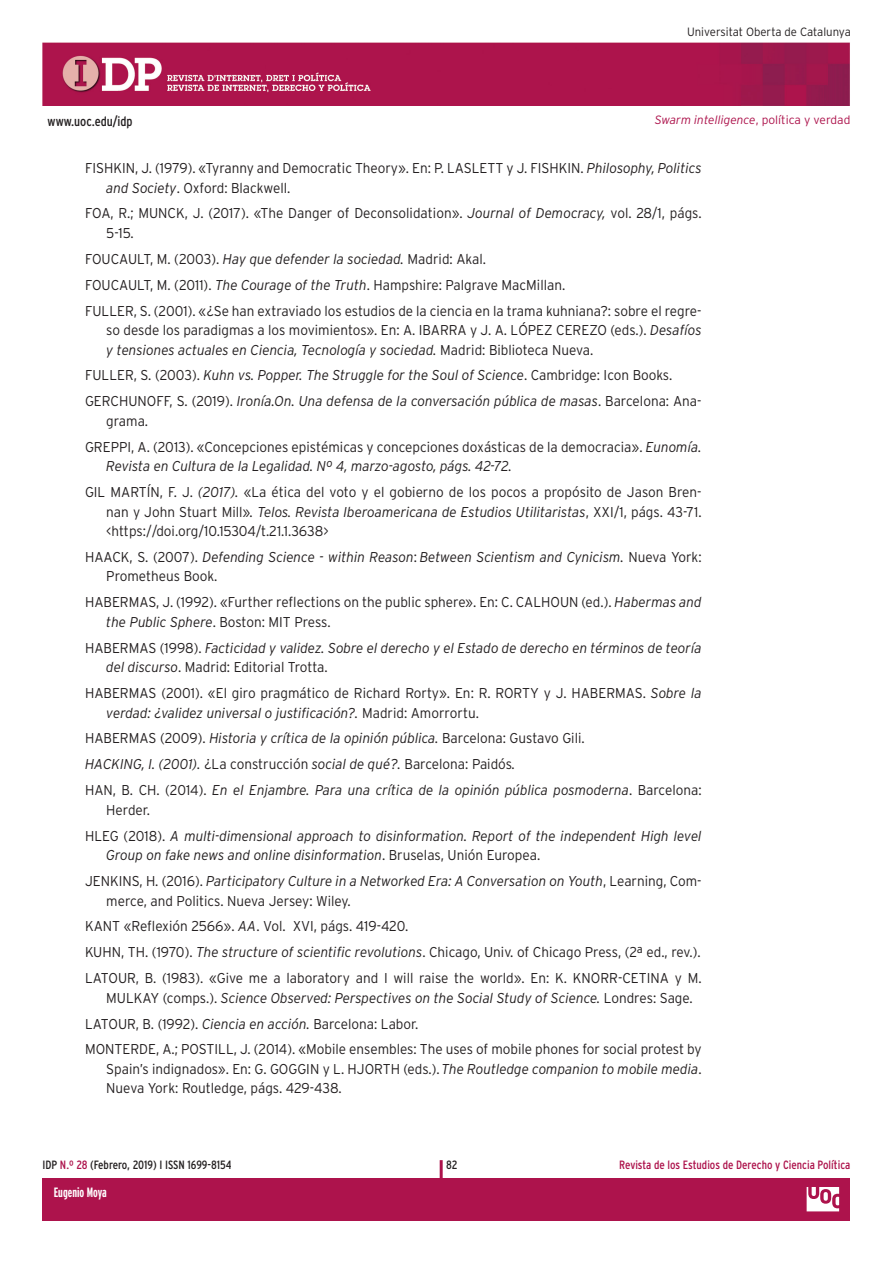
<style>
.page{position:relative;width:893px;height:1263px;background:#fff}
.page>*{position:absolute;margin:0;border:0;box-sizing:border-box;transform-origin:0 0}
.BIBLIOGRAFIA{font:300 14.25px/19.5px "Interstate";color:#231f20;scale:.95 1}
.BIBLIOGRAFIA-2{font:italic 300 14.25px/19.5px "Interstate";color:#231f20;scale:.95 1}
.t1{font:condensed 13.5px "Interstate";color:#231f20}
.t2{font:700 extra-condensed 13.5px "Interstate";color:#fff}
.t3{font:condensed 12px "Interstate";color:#ad134c}
.t4{font:condensed 12px "Interstate";color:#231f20}
.t5{font:italic 300 12px "Interstate";color:#ad134c}
.t6{font:300 12px "Interstate";color:#231f20;scale:.95 1}
.s1{font-style:normal}
.s2{font-style:italic}
.s3{color:#ad134c}
</style>
<div class="page">
<img style="left:43px;top:43px;width:807px;height:63px">
<div style="left:43px;top:1178px;width:807px;height:42px;background:#ad134c"></div>
<hr style="left:440px;top:1160px;width:3px;height:44px;background:#ad134c">
<svg style="left:806px;top:1187px;width:34px;height:25px"></svg>
<p class="t6" style="left:687px;top:25px;width:174px">Universitat Oberta de Catalunya</p>
<p class="t1" style="left:48px;top:113px;width:87px">www.uoc.edu/idp</p>
<p class="t5" style="left:655px;top:113px;width:197px">Swarm intelligence<span class="s1">, política y verdad</span></p>
<p class="BIBLIOGRAFIA" style="left:106px;top:158px;width:628px;text-indent:-21px">FISHKIN, J. (1979). «Tyranny and Democratic Theory». En: P. LASLETT y J. FISHKIN. <span class="s2">Philosophy, Politics and Society</span>. Oxford: Blackwell.</p>
<p class="BIBLIOGRAFIA" style="left:106px;top:203px;width:628px;text-indent:-21px">FOA, R.; MUNCK, J. (2017). «The Danger of Deconsolidation». <span class="s2">Journal of Democracy,</span> vol. 28/1, págs.<br>5-15.</p>
<p class="BIBLIOGRAFIA" style="left:85px;top:249px;width:424px">FOUCAULT, M. (2003). <span class="s2">Hay que defender la sociedad.</span> Madrid: Akal.</p>
<p class="BIBLIOGRAFIA" style="left:85px;top:275px;width:507px">FOUCAULT, M. (2011). <span class="s2">The Courage of the Truth</span>. Hampshire: Palgrave MacMillan.</p>
<p class="BIBLIOGRAFIA" style="left:106px;top:301px;width:628px;text-align:justify;text-indent:-21px">FULLER, S. (2001). «¿Se han extraviado los estudios de la ciencia en la trama kuhniana?: sobre el regre&shy;so desde los paradigmas a los movimientos». En: A. IBARRA y J. A. LÓPEZ CEREZO (eds.). <span class="s2">Desafíos y tensiones actuales en Ciencia, Tecnología y sociedad.</span> Madrid: Biblioteca Nueva.</p>
<p class="BIBLIOGRAFIA-2" style="left:85px;top:365px;width:620px"><span class="s1">FULLER, S. (2003).</span> Kuhn vs. Popper. The Struggle for the Soul of Science<span class="s1">. Cambridge: Icon Books.</span></p>
<p class="BIBLIOGRAFIA-2" style="left:106px;top:391px;width:628px;text-indent:-21px"><span class="s1">GERCHUNOFF, S. (2019).</span> Ironía.On. Una defensa de la conversación pública de masas<span class="s1">. Barcelona: Ana&shy;grama.</span></p>
<p class="BIBLIOGRAFIA" style="left:106px;top:437px;width:628px;text-indent:-21px">GREPPI, A. (2013). «Concepciones epistémicas y concepciones doxásticas de la democracia». <span class="s2">Eunomía.<br>Revista en Cultura de la Legalidad. Nº 4, marzo-agosto, págs. 42-72.</span></p>
<p class="BIBLIOGRAFIA" style="left:106px;top:482px;width:628px;text-align:justify;text-indent:-21px">GIL MARTÍN, F. J. <span class="s2">(2017).</span> «La ética del voto y el gobierno de los pocos a propósito de Jason Bren&shy;nan y John Stuart Mill»<span class="s2">. Telos. Revista Iberoamericana de Estudios Utilitaristas</span>, XXI/1, págs. 43-71. &lt;https://doi.org/10.15304/t.21.1.3638&gt;</p>
<p class="BIBLIOGRAFIA-2" style="left:106px;top:547px;width:628px;text-indent:-21px"><span class="s1">HAACK, S. (2007).</span> Defending Science - within Reason<span class="s1">:</span> Between Scientism and Cynicism. <span class="s1">Nueva York:<br>Prometheus Book.</span></p>
<p class="BIBLIOGRAFIA" style="left:106px;top:592px;width:628px;text-indent:-21px">HABERMAS, J. (1992). «Further reflections on the public sphere». En: C. CALHOUN (ed.). <span class="s2">Habermas and the Public Sphere</span>. Boston: MIT Press.</p>
<p class="BIBLIOGRAFIA-2" style="left:106px;top:638px;width:628px;text-indent:-21px"><span class="s1">HABERMAS (1998).</span> Facticidad y validez. Sobre el derecho y el Estado de derecho en términos de teoría del discurso<span class="s1">. Madrid: Editorial Trotta.</span></p>
<p class="BIBLIOGRAFIA" style="left:106px;top:683px;width:628px;text-indent:-21px">HABERMAS (2001). «El giro pragmático de Richard Rorty». En: R. RORTY y J. HABERMAS. <span class="s2">Sobre la verdad: ¿validez universal o justificación?.</span> Madrid: Amorrortu.</p>
<p class="BIBLIOGRAFIA" style="left:85px;top:729px;width:527px">HABERMAS (2009). <span class="s2">Historia y crítica de la opinión pública.</span> Barcelona: Gustavo Gili.</p>
<p class="BIBLIOGRAFIA-2" style="left:85px;top:754px;width:455px">HACKING, I. (2001). <span class="s1">¿La construcción</span> social de qué?. <span class="s1">Barcelona: Paidós</span>.</p>
<p class="BIBLIOGRAFIA-2" style="left:106px;top:780px;width:628px;text-indent:-21px"><span class="s1">HAN, B. CH. (2014).</span> En el Enjambre. Para una crítica de la opinión pública posmoderna<span class="s1">. Barcelona:<br>Herder.</span></p>
<p class="BIBLIOGRAFIA-2" style="left:106px;top:826px;width:628px;text-indent:-21px"><span class="s1">HLEG (2018).</span> A multi-dimensional approach to disinformation. Report of the independent High level<br>Group on fake news and online disinformation<span class="s1">. Bruselas, Unión Europea.</span></p>
<p class="BIBLIOGRAFIA" style="left:106px;top:871px;width:628px;text-indent:-21px">JENKINS, H. (2016). <span class="s2">Participatory Culture in a Networked Era: A Conversation on Youth</span>, Learning, Com&shy;merce, and Politics. Nueva Jersey: Wiley.</p>
<p class="BIBLIOGRAFIA" style="left:85px;top:916px;width:342px">KANT «Reflexión 2566». <span class="s2">AA</span>. Vol. XVI, págs. 419-420.</p>
<p class="BIBLIOGRAFIA" style="left:85px;top:942px;width:650px">KUHN, TH. (1970). <span class="s2">The structure of scientific revolutions</span>. Chicago, Univ. of Chicago Press, (2ª ed., rev.).</p>
<p class="BIBLIOGRAFIA" style="left:106px;top:968px;width:628px;text-indent:-21px">LATOUR, B. (1983). «Give me a laboratory and I will raise the world». En: K. KNORR-CETINA y M.<br>MULKAY (comps.). <span class="s2">Science Observed: Perspectives on the Social Study of Science.</span> Londres: Sage.</p>
<p class="BIBLIOGRAFIA" style="left:85px;top:1014px;width:352px">LATOUR, B. (1992). <span class="s2">Ciencia en acción.</span> Barcelona: Labor.</p>
<p class="BIBLIOGRAFIA" style="left:106px;top:1039px;width:628px;text-align:justify;text-indent:-21px">MONTERDE, A.; POSTILL, J. (2014). «Mobile ensembles: The uses of mobile phones for social protest by Spain’s indignados». En: G. GOGGIN y L. HJORTH (eds.). <span class="s2">The Routledge companion to mobile media</span>.<br>Nueva York: Routledge, págs. 429-438.</p>
<p class="t4" style="left:43px;top:1158px;width:191px">IDP <span class="s3">N.º 28</span> (Febrero, 2019) I ISSN 1699-8154</p>
<p class="t4" style="left:446px;top:1158px;width:13px">82</p>
<p class="t3" style="left:619px;top:1158px;width:233px">Revista de los Estudios de Derecho y Ciencia Política</p>
<p class="t2" style="left:54px;top:1185px;width:54px">Eugenio Moya</p>
</div>
